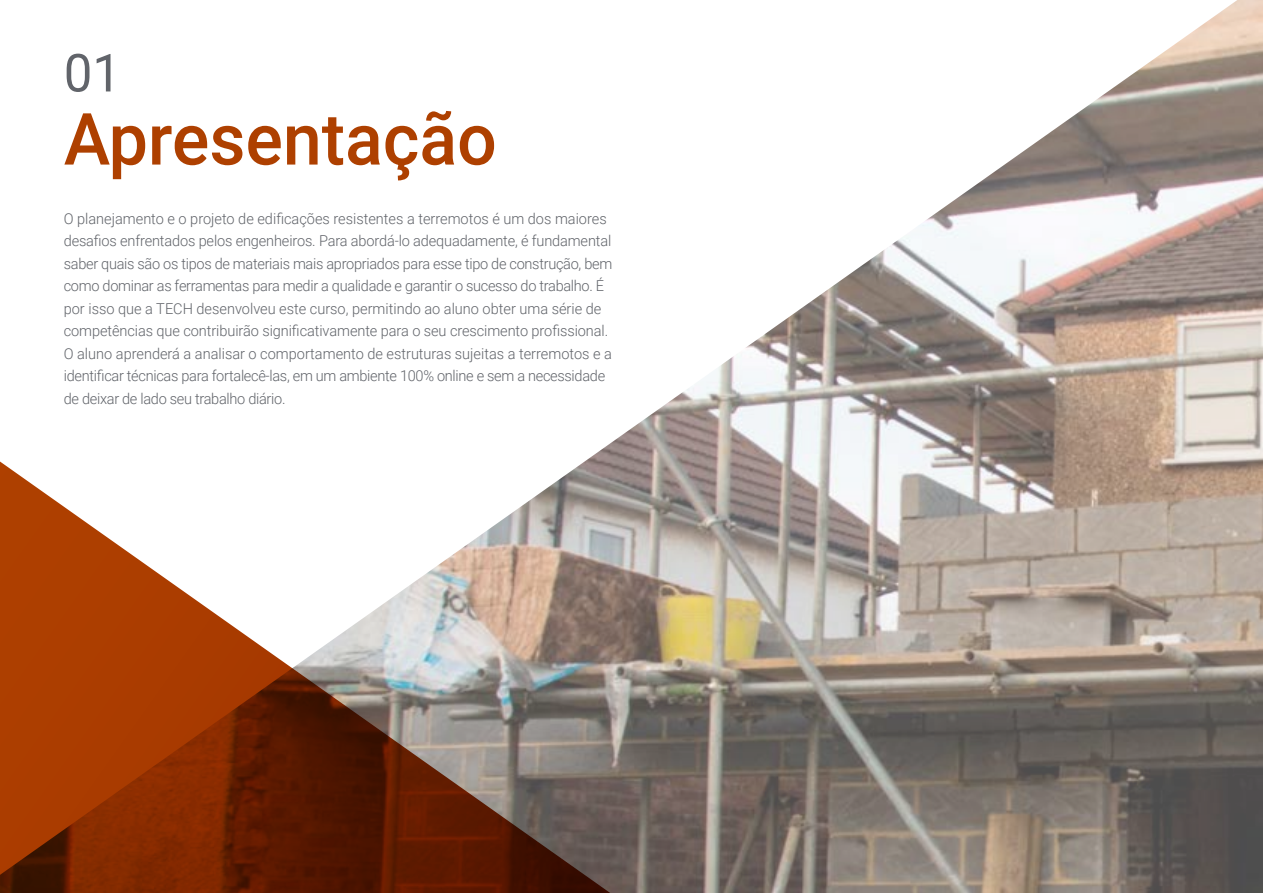
<style>
.page{position:relative;width:1263px;height:893px;background:#fff}
.page>*{position:absolute;margin:0;border:0;box-sizing:border-box;transform-origin:0 0}
.t1{font:500 72px "Roboto";color:#ae4000}
.t2{font:52.5px "Roboto";color:#61646a}
.t3{font:300 15px/22.5px "Roboto";letter-spacing:-.01em;color:#61646a}
</style>
<div class="page">
<img style="left:607px;top:0;width:656px;height:893px">
<svg style="left:0;top:446px;width:640px;height:447px"></svg>
<h2 class="t2" style="left:64px;top:36px;width:59px">01</h2>
<h1 class="t1" style="left:64px;top:89px;width:435px">Apresentação</h1>
<p class="t3" style="left:64px;top:207px;width:550px">O planejamento e o projeto de edificações resistentes a terremotos é um dos maiores desafios enfrentados pelos engenheiros. Para abordá-lo adequadamente, é fundamental saber quais são os tipos de materiais mais apropriados para esse tipo de construção, bem como dominar as ferramentas para medir a qualidade e garantir o sucesso do trabalho. É por isso que a TECH desenvolveu este curso, permitindo ao aluno obter uma série de competências que contribuirão significativamente para o seu crescimento profissional.<br>O aluno aprenderá a analisar o comportamento de estruturas sujeitas a terremotos e a identificar técnicas para fortalecê-las, em um ambiente 100% online e sem a necessidade de deixar de lado seu trabalho diário.</p>
</div>
